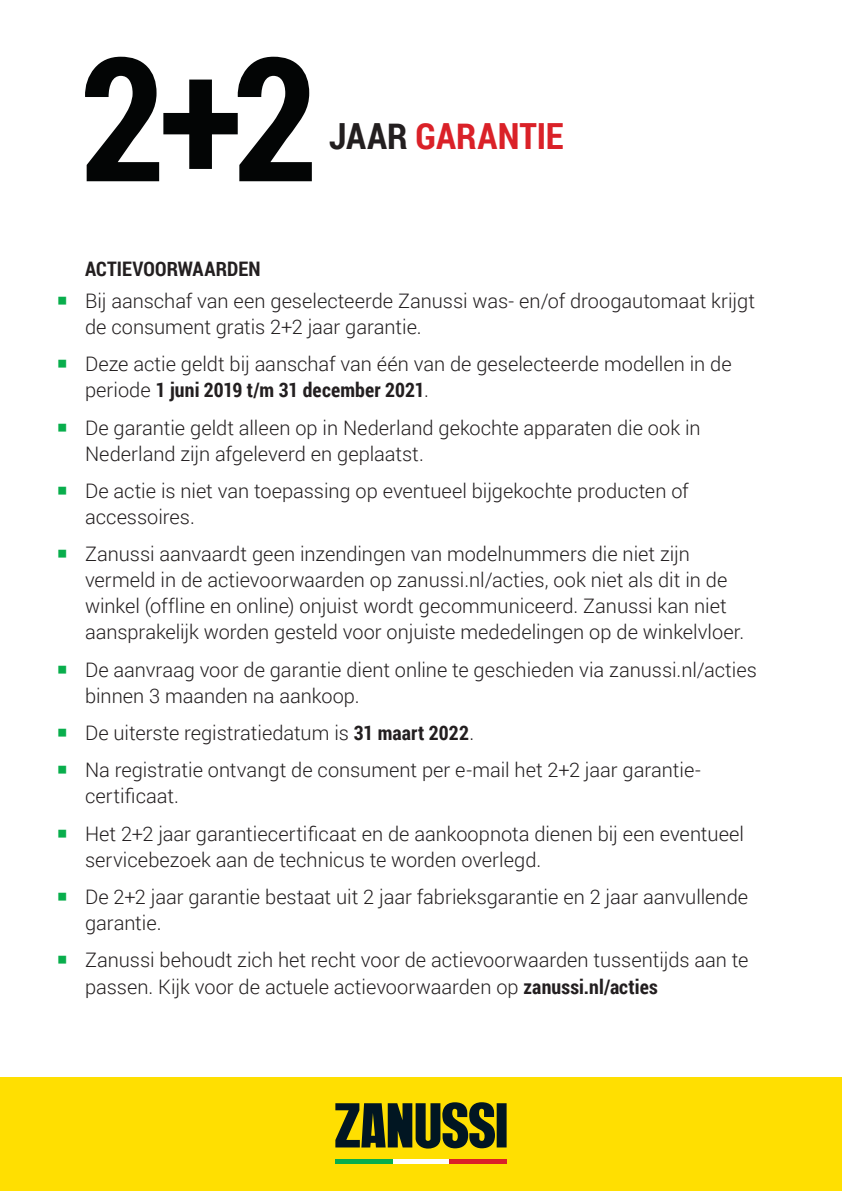
<style>
.page{position:relative;width:842px;height:1191px;background:#fff}
.page>*{position:absolute;margin:0;border:0;box-sizing:border-box;transform-origin:0 0}
.Heading{font:700 36px "Roboto Condensed";letter-spacing:.005em;color:#da2128}
.t1{font:300 20px/26px "Roboto";color:#231f20}
.Subheading{font:700 20px "Roboto Condensed";letter-spacing:.01em;color:#231f20}
.s1{color:#231f20}
.s2{font-family:"Roboto Condensed";font-weight:700}
</style>
<div class="page">
<div style="left:0;top:1077px;width:842px;height:114px;background:#ffdf01"></div>
<hr style="left:392px;top:1159px;width:57px;height:4px;background:#fff">
<hr style="left:335px;top:1159px;width:57px;height:4px;background:#08ae4c">
<hr style="left:449px;top:1159px;width:58px;height:4px;background:#da2128">
<svg style="left:335px;top:1102px;width:172px;height:46px"></svg>
<svg style="left:85px;top:57px;width:227px;height:124px"></svg>
<p class="Heading" style="left:329px;top:111px;width:236px"><span class="s1">JAAR</span> GARANTIE</p>
<p class="Subheading" style="left:85px;top:255px;width:177px">ACTIEVOORWAARDEN</p>
<p class="t1" style="left:85px;top:287px;width:671px">Bij aanschaf van een geselecteerde Zanussi was- en/of droogautomaat krijgt de consument gratis 2+2 jaar garantie.</p>
<p class="t1" style="left:85px;top:350px;width:648px">Deze actie geldt bij aanschaf van één van de geselecteerde modellen in de periode <span class="s2">1 juni 2019 t/m 31 december 2021</span>.</p>
<p class="t1" style="left:85px;top:414px;width:617px">De garantie geldt alleen op in Nederland gekochte apparaten die ook in<br>Nederland zijn afgeleverd en geplaatst.</p>
<p class="t1" style="left:85px;top:477px;width:605px">De actie is niet van toepassing op eventueel bijgekochte producten of accessoires.</p>
<p class="t1" style="left:85px;top:540px;width:661px">Zanussi aanvaardt geen inzendingen van modelnummers die niet zijn vermeld in de actievoorwaarden op zanussi.nl/acties, ook niet als dit in de winkel (offline en online) onjuist wordt gecommuniceerd. Zanussi kan niet aansprakelijk worden gesteld voor onjuiste mededelingen op de winkelvloer.</p>
<p class="t1" style="left:85px;top:656px;width:673px">De aanvraag voor de garantie dient online te geschieden via zanussi.nl/acties binnen 3 maanden na aankoop.</p>
<p class="t1" style="left:85px;top:719px;width:391px">De uiterste registratiedatum is <span class="s2">31 maart 2022</span>.</p>
<p class="t1" style="left:85px;top:756px;width:616px">Na registratie ontvangt de consument per e-mail het 2+2 jaar garantie&shy;certificaat.</p>
<p class="t1" style="left:85px;top:820px;width:660px">Het 2+2 jaar garantiecertificaat en de aankoopnota dienen bij een eventueel servicebezoek aan de technicus te worden overlegd.</p>
<p class="t1" style="left:85px;top:883px;width:665px">De 2+2 jaar garantie bestaat uit 2 jaar fabrieksgarantie en 2 jaar aanvullende garantie.</p>
<p class="t1" style="left:85px;top:946px;width:665px">Zanussi behoudt zich het recht voor de actievoorwaarden tussentijds aan te passen. Kijk voor de actuele actievoorwaarden op <span class="s2">zanussi.nl/acties</span></p>
</div>
